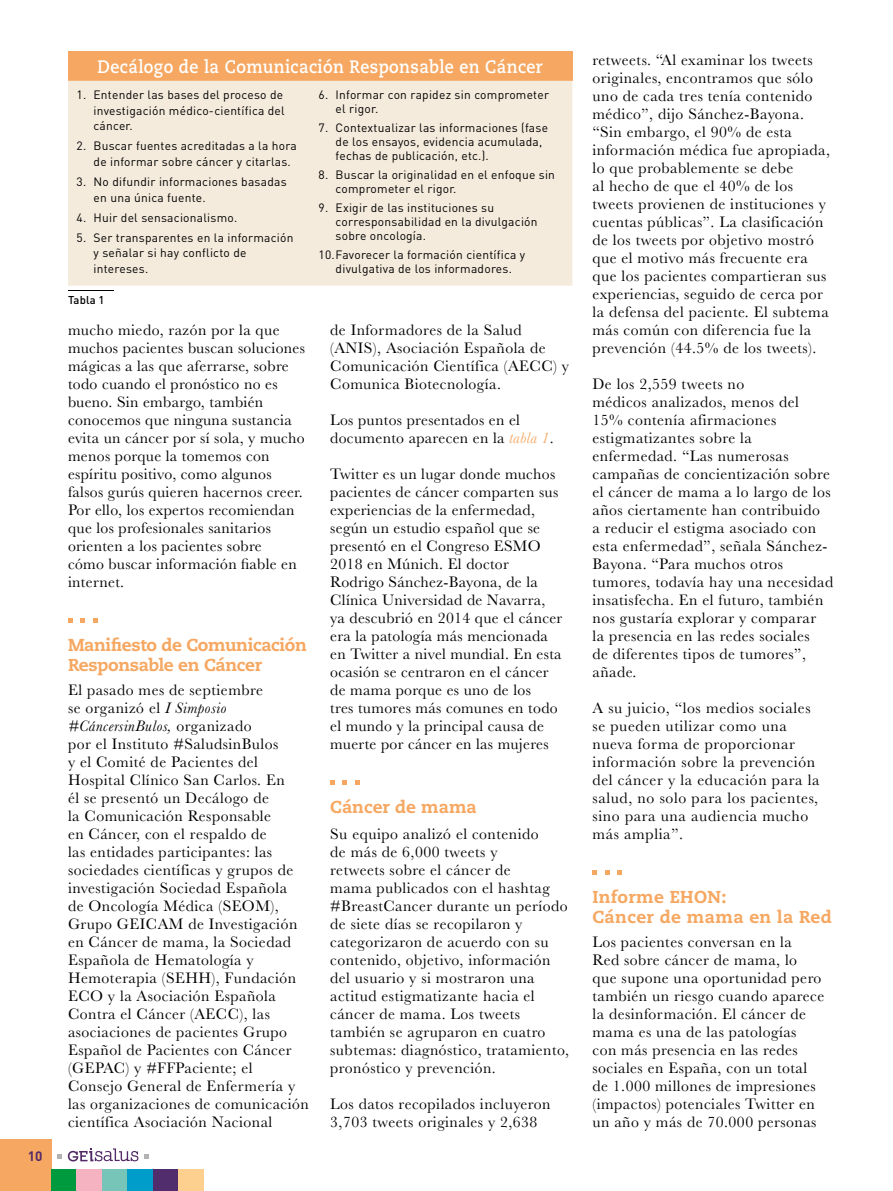
<style>
.page{position:relative;width:893px;height:1191px;background:#fff}
.page>*{position:absolute;margin:0;border:0;box-sizing:border-box;transform-origin:0 0}
.t1{font:700 18px "Caecilia LT Std";letter-spacing:.025em;color:#fff;scale:.9 1}
.t2{font:800 17.25px/19.5px "Caecilia LT Std";letter-spacing:-.02em;color:#f6a862}
.t3{font:800 17.25px/19.5px "Caecilia LT Std";letter-spacing:.02em;color:#f6a862}
.t4{font:800 17.25px "Caecilia LT Std";color:#f6a862}
.t5{font:15.75px/18px "Baskerville";letter-spacing:.03em;color:#000}
.t6{font:700 13.5px "DIN";color:#532a67}
.t7{font:12px/14.2px "DIN";letter-spacing:.02em;color:#000}
.t8{font:500 11.25px "DIN";letter-spacing:.01em;color:#000}
.s1{font-style:italic}
.s2{font-style:italic;color:#f6a862}
</style>
<div class="page">
<div style="left:0;top:1139px;width:51px;height:52px;background:#f6a862"></div>
<svg style="left:57px;top:1154px;width:5px;height:4px"></svg>
<svg style="left:144px;top:1154px;width:5px;height:4px"></svg>
<svg style="left:68px;top:1148px;width:70px;height:13px"></svg>
<div style="left:51px;top:1169px;width:26px;height:22px;background:#009a3e"></div>
<div style="left:77px;top:1169px;width:25px;height:22px;background:#f5b3c1"></div>
<div style="left:102px;top:1169px;width:26px;height:22px;background:#77c5b9"></div>
<div style="left:128px;top:1169px;width:25px;height:22px;background:#009cca"></div>
<div style="left:153px;top:1169px;width:26px;height:22px;background:#522d6d"></div>
<div style="left:179px;top:1169px;width:25px;height:22px;background:#fdd08f"></div>
<svg style="left:68px;top:618px;width:5px;height:5px"></svg>
<svg style="left:80px;top:618px;width:5px;height:5px"></svg>
<svg style="left:93px;top:618px;width:4px;height:5px"></svg>
<svg style="left:330px;top:780px;width:5px;height:5px"></svg>
<svg style="left:343px;top:780px;width:4px;height:5px"></svg>
<svg style="left:355px;top:780px;width:4px;height:5px"></svg>
<svg style="left:592px;top:870px;width:5px;height:5px"></svg>
<svg style="left:605px;top:870px;width:4px;height:5px"></svg>
<svg style="left:617px;top:870px;width:5px;height:5px"></svg>
<div style="left:68px;top:51px;width:504px;height:30px;background:#f6a862"></div>
<div style="left:68px;top:81px;width:504px;height:205px;background:#f5ebdd"></div>
<hr style="left:68px;top:290px;width:46px;height:1px;background:#000">
<p class="t6" style="left:28px;top:1147px;width:16px">10</p>
<p class="t1" style="left:97px;top:56px;width:496px">Decálogo de la Comunicación Responsable en Cáncer</p>
<p class="t7" style="left:94px;top:87px;width:193px;line-height:15.6px;text-indent:-17px">1. Entender las bases del proceso de investigación médico-científica del cáncer.</p>
<p class="t7" style="left:94px;top:138px;width:205px;line-height:15.6px;text-indent:-17px">2. Buscar fuentes acreditadas a la hora de informar sobre cáncer y citarlas.</p>
<p class="t7" style="left:94px;top:174px;width:195px;line-height:15.6px;text-indent:-17px">3. No difundir informaciones basadas en una única fuente.</p>
<p class="t7" style="left:77px;top:210px;width:162px">4. Huir del sensacionalismo.</p>
<p class="t7" style="left:94px;top:229px;width:201px;line-height:15.6px;text-indent:-17px">5. Ser transparentes en la información y señalar si hay conflicto de intereses.</p>
<p class="t7" style="left:336px;top:87px;width:215px;text-indent:-17px">6. Informar con rapidez sin comprometer el rigor.</p>
<p class="t7" style="left:336px;top:120px;width:214px;text-indent:-17px">7. Contextualizar las informaciones (fase de los ensayos, evidencia acumulada, fechas de publicación, etc.).</p>
<p class="t7" style="left:336px;top:167px;width:221px;text-indent:-17px">8. Buscar la originalidad en el enfoque sin comprometer el rigor.</p>
<p class="t7" style="left:336px;top:200px;width:203px;text-indent:-17px">9. Exigir de las instituciones su corresponsabilidad en la divulgación sobre oncología.</p>
<p class="t7" style="left:319px;top:247px;width:208px;text-align:center">10. Favorecer la formación científica y divulgativa de los informadores.</p>
<p class="t8" style="left:68px;top:293px;width:38px">Tabla 1</p>
<p class="t5" style="left:68px;top:321px;width:238px">mucho miedo, razón por la que muchos pacientes buscan soluciones mágicas a las que aferrarse, sobre todo cuando el pronóstico no es bueno. Sin embargo, también conocemos que ninguna sustancia evita un cáncer por sí sola, y mucho menos porque la tomemos con espíritu positivo, como algunos falsos gurús quieren hacernos creer.<br>Por ello, los expertos recomiendan que los profesionales sanitarios orienten a los pacientes sobre<br>cómo buscar información fiable en internet.</p>
<p class="t2" style="left:68px;top:635px;width:240px">Manifiesto de Comunicación<br>Responsable en Cáncer</p>
<p class="t5" style="left:68px;top:681px;width:242px">El pasado mes de septiembre<br>se organizó el <span class="s1">I Simposio #CáncersinBulos,</span> organizado<br>por el Instituto #SaludsinBulos<br>y el Comité de Pacientes del<br>Hospital Clínico San Carlos. En<br>él se presentó un Decálogo de<br>la Comunicación Responsable<br>en Cáncer, con el respaldo de<br>las entidades participantes: las sociedades científicas y grupos de investigación Sociedad Española<br>de Oncología Médica (SEOM),<br>Grupo GEICAM de Investigación en Cáncer de mama, la Sociedad<br>Española de Hematología y<br>Hemoterapia (SEHH), Fundación<br>ECO y la Asociación Española<br>Contra el Cáncer (AECC), las asociaciones de pacientes Grupo<br>Español de Pacientes con Cáncer (GEPAC) y #FFPaciente; el<br>Consejo General de Enfermería y las organizaciones de comunicación científica Asociación Nacional</p>
<p class="t5" style="left:330px;top:321px;width:240px">de Informadores de la Salud (ANIS), Asociación Española de<br>Comunicación Científica (AECC) y<br>Comunica Biotecnología.</p>
<p class="t5" style="left:330px;top:411px;width:225px">Los puntos presentados en el documento aparecen en la <span class="s2">tabla 1</span>.</p>
<p class="t5" style="left:330px;top:465px;width:234px">Twitter es un lugar donde muchos pacientes de cáncer comparten sus experiencias de la enfermedad, según un estudio español que se presentó en el Congreso ESMO<br>2018 en Múnich. El doctor<br>Rodrigo Sánchez-Bayona, de la<br>Clínica Universidad de Navarra, ya descubrió en 2014 que el cáncer era la patología más mencionada en Twitter a nivel mundial. En esta ocasión se centraron en el cáncer de mama porque es uno de los<br>tres tumores más comunes en todo el mundo y la principal causa de muerte por cáncer en las mujeres</p>
<p class="t4" style="left:330px;top:796px;width:148px">Cáncer de mama</p>
<p class="t5" style="left:330px;top:825px;width:240px">Su equipo analizó el contenido<br>de más de 6,000 tweets y<br>retweets sobre el cáncer de<br>mama publicados con el hashtag #BreastCancer durante un período de siete días se recopilaron y categorizaron de acuerdo con su contenido, objetivo, información del usuario y si mostraron una actitud estigmatizante hacia el cáncer de mama. Los tweets también se agruparon en cuatro subtemas: diagnóstico, tratamiento, pronóstico y prevención.</p>
<p class="t5" style="left:330px;top:1095px;width:222px">Los datos recopilados incluyeron<br>3,703 tweets originales y 2,638</p>
<p class="t5" style="left:592px;top:51px;width:239px">retweets. “Al examinar los tweets originales, encontramos que sólo uno de cada tres tenía contenido médico”, dijo Sánchez-Bayona. “Sin embargo, el 90% de esta información médica fue apropiada, lo que probablemente se debe<br>al hecho de que el 40% de los tweets provienen de instituciones y cuentas públicas”. La clasificación de los tweets por objetivo mostró que el motivo más frecuente era que los pacientes compartieran sus experiencias, seguido de cerca por la defensa del paciente. El subtema más común con diferencia fue la prevención (44.5% de los tweets).</p>
<p class="t5" style="left:592px;top:375px;width:242px">De los 2,559 tweets no<br>médicos analizados, menos del<br>15% contenía afirmaciones estigmatizantes sobre la enfermedad. “Las numerosas campañas de concientización sobre el cáncer de mama a lo largo de los años ciertamente han contribuido<br>a reducir el estigma asociado con esta enfermedad”, señala Sánchez-<br>Bayona. “Para muchos otros tumores, todavía hay una necesidad insatisfecha. En el futuro, también nos gustaría explorar y comparar<br>la presencia en las redes sociales<br>de diferentes tipos de tumores”, añade.</p>
<p class="t5" style="left:592px;top:699px;width:229px">A su juicio, “los medios sociales se pueden utilizar como una nueva forma de proporcionar información sobre la prevención del cáncer y la educación para la salud, no solo para los pacientes, sino para una audiencia mucho más amplia”.</p>
<p class="t3" style="left:592px;top:887px;width:241px">Informe EHON:<br>Cáncer de mama en la Red</p>
<p class="t5" style="left:592px;top:933px;width:233px">Los pacientes conversan en la<br>Red sobre cáncer de mama, lo que supone una oportunidad pero también un riesgo cuando aparece la desinformación. El cáncer de mama es una de las patologías con más presencia en las redes sociales en España, con un total de 1.000 millones de impresiones (impactos) potenciales Twitter en un año y más de 70.000 personas</p>
</div>
